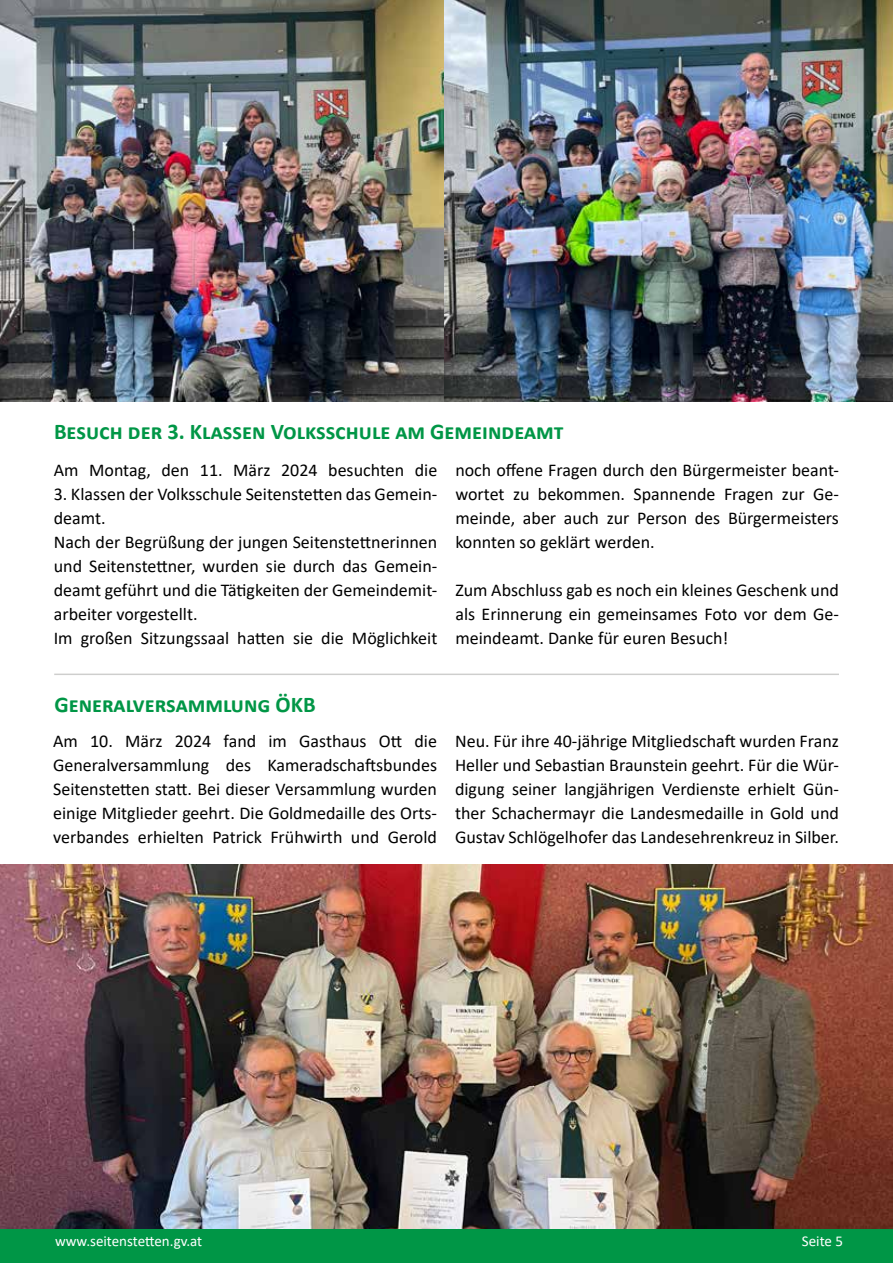
<style>
.page{position:relative;width:893px;height:1263px;background:#fff}
.page>*{position:absolute;margin:0;border:0;box-sizing:border-box;transform-origin:0 0}
.t1{font:700 22.5px "Calibri";color:#009646}
.t2{font:18px/24px "Calibri";color:#000;text-align:justify}
.t3{font:15px "Calibri";color:#fff}
</style>
<div class="page">
<div style="left:0;top:1225px;width:893px;height:38px;background:#009646"></div>
<img style="left:0;top:0;width:444px;height:402px">
<img style="left:444px;top:0;width:449px;height:402px">
<hr style="left:54px;top:674px;width:785px;height:1px;background:#9d9d9c">
<img style="left:0;top:864px;width:893px;height:365px">
<p class="t1" style="left:54px;top:416px;width:511px">Besuch der 3. Klassen Volksschule am Gemeindeamt</p>
<p class="t2" style="left:54px;top:457px;width:385px">Am Montag, den 11. März 2024 besuchten die</p>
<p class="t2" style="left:54px;top:481px;width:385px;text-align:left">3. Klassen der Volksschule Seitenstetten das Gemein&shy;deamt.<br>Nach der Begrüßung der jungen Seitenstettnerinnen und Seitenstettner, wurden sie durch das Gemein&shy;deamt geführt und die Tätigkeiten der Gemeindemit&shy;arbeiter vorgestellt.<br>Im großen Sitzungssaal hatten sie die Möglichkeit</p>
<p class="t1" style="left:54px;top:689px;width:263px">Generalversammlung ÖKB</p>
<p class="t2" style="left:455px;top:457px;width:385px">noch offene Fragen durch den Bürgermeister beant&shy;wortet zu bekommen. Spannende Fragen zur Ge&shy;meinde, aber auch zur Person des Bürgermeisters konnten so geklärt werden.</p>
<p class="t2" style="left:455px;top:577px;width:385px">Zum Abschluss gab es noch ein kleines Geschenk und als Erinnerung ein gemeinsames Foto vor dem Ge&shy;meindeamt. Danke für euren Besuch!</p>
<p class="t2" style="left:53px;top:729px;width:385px">Am 10. März 2024 fand im Gasthaus Ott die Generalversammlung des Kameradschaftsbundes Seitenstetten statt. Bei dieser Versammlung wurden einige Mitglieder geehrt. Die Goldmedaille des Orts&shy;verbandes erhielten Patrick Frühwirth und Gerold</p>
<p class="t2" style="left:455px;top:729px;width:385px">Neu. Für ihre 40-jährige Mitgliedschaft wurden Franz Heller und Sebastian Braunstein geehrt. Für die Wür&shy;digung seiner langjährigen Verdienste erhielt Gün&shy;ther Schachermayr die Landesmedaille in Gold und Gustav Schlögelhofer das Landesehrenkreuz in Silber.</p>
<p class="t3" style="left:55px;top:1230px;width:149px">www.seitenstetten.gv.at</p>
<p class="t3" style="left:802px;top:1230px;width:43px">Seite 5</p>
</div>
